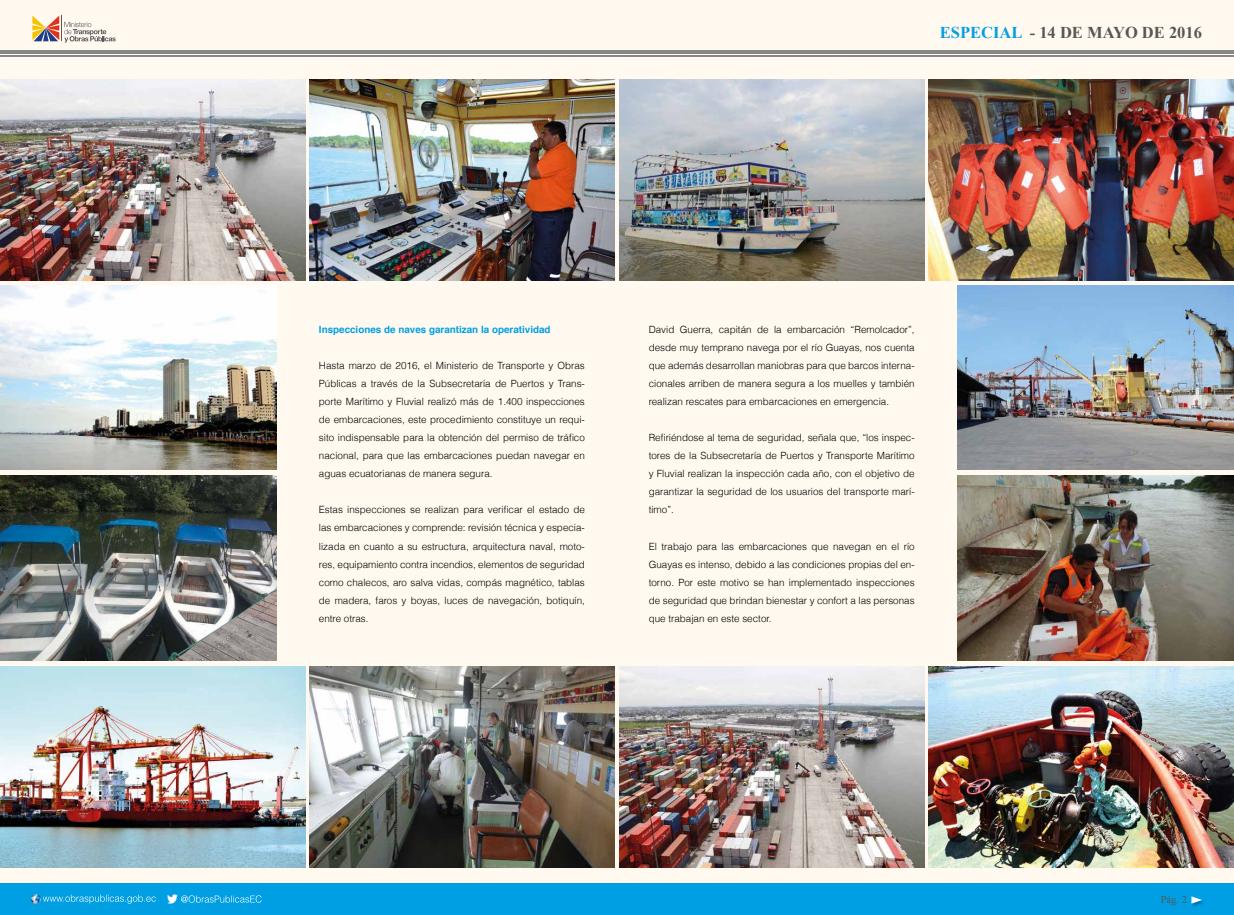
<style>
.page{position:relative;width:1234px;height:915px;background:#fff}
.page>*{position:absolute;margin:0;border:0;box-sizing:border-box;transform-origin:0 0}
.t1{font:700 16.5px "Times New Roman";color:#575756}
.t2{font:10.5px "Times New Roman";color:#575756}
.t3{font:300 9.98px/18px "Helvetica";color:#000;text-align:justify}
.t4{font:700 9.98px "Helvetica";color:#009fe3}
.s1{color:#009fe3}
</style>
<div class="page">
<div style="left:0;top:0;width:1233px;height:914px;background:#fff9ef"></div>
<div style="left:0;top:882px;width:1233px;height:32px;background:#009fe3"></div>
<svg style="left:32px;top:894px;width:124px;height:9px"></svg>
<svg style="left:167px;top:894px;width:94px;height:9px"></svg>
<svg style="left:32px;top:16px;width:84px;height:27px"></svg>
<hr style="left:0;top:51px;width:1233px;height:3px;background:#878787">
<hr style="left:0;top:56px;width:1233px;height:1px;background:#878787">
<img style="left:1191px;top:899px;width:13px;height:8px">
<svg style="left:1191px;top:896px;width:10px;height:7px"></svg>
<img style="left:0;top:80px;width:305px;height:201px">
<img style="left:0;top:666px;width:305px;height:200px">
<img style="left:619px;top:80px;width:304px;height:201px">
<img style="left:619px;top:666px;width:304px;height:200px">
<img style="left:310px;top:80px;width:304px;height:201px">
<img style="left:310px;top:666px;width:304px;height:200px">
<img style="left:928px;top:80px;width:305px;height:201px">
<img style="left:928px;top:666px;width:305px;height:200px">
<img style="left:957px;top:285px;width:276px;height:184px">
<img style="left:0;top:285px;width:277px;height:184px">
<img style="left:957px;top:476px;width:276px;height:184px">
<img style="left:0;top:476px;width:276px;height:184px">
<h1 class="t1" style="left:939px;top:21px;width:264px"><span class="s1">ESPECIAL</span> - 14 DE MAYO DE 2016</h1>
<p class="t4" style="left:319px;top:321px;width:233px">Inspecciones de naves garantizan la operatividad</p>
<p class="t3" style="left:319px;top:356px;width:267px">Hasta marzo de 2016, el Ministerio de Transporte y Obras Públicas a través de la Subsecretaría de Puertos y Trans&shy;porte Marítimo y Fluvial realizó más de 1.400 inspecciones de embarcaciones, este procedimiento constituye un requi&shy;sito indispensable para la obtención del permiso de tráfico nacional, para que las embarcaciones puedan navegar en aguas ecuatorianas de manera segura.</p>
<p class="t3" style="left:319px;top:500px;width:267px">Estas inspecciones se realizan para verificar el estado de las embarcaciones y comprende: revisión técnica y especia&shy;lizada en cuanto a su estructura, arquitectura naval, moto&shy;res, equipamiento contra incendios, elementos de seguridad como chalecos, aro salva vidas, compás magnético, tablas de madera, faros y boyas, luces de navegación, botiquín, entre otras.</p>
<p class="t3" style="left:648px;top:320px;width:267px">David Guerra, capitán de la embarcación “Remolcador”, desde muy temprano navega por el río Guayas, nos cuenta que además desarrollan maniobras para que barcos interna&shy;cionales arriben de manera segura a los muelles y también realizan rescates para embarcaciones en emergencia.</p>
<p class="t3" style="left:648px;top:428px;width:267px">Refiriéndose al tema de seguridad, señala que, “los inspec&shy;tores de la Subsecretaría de Puertos y Transporte Marítimo y Fluvial realizan la inspección cada año, con el objetivo de garantizar la seguridad de los usuarios del transporte marí&shy;timo”.</p>
<p class="t3" style="left:648px;top:536px;width:267px">El trabajo para las embarcaciones que navegan en el río Guayas es intenso, debido a las condiciones propias del en&shy;torno. Por este motivo se han implementado inspecciones de seguridad que brindan bienestar y confort a las personas que trabajan en este sector.</p>
<p class="t2" style="left:1160px;top:892px;width:28px">Pág. 2</p>
</div>
